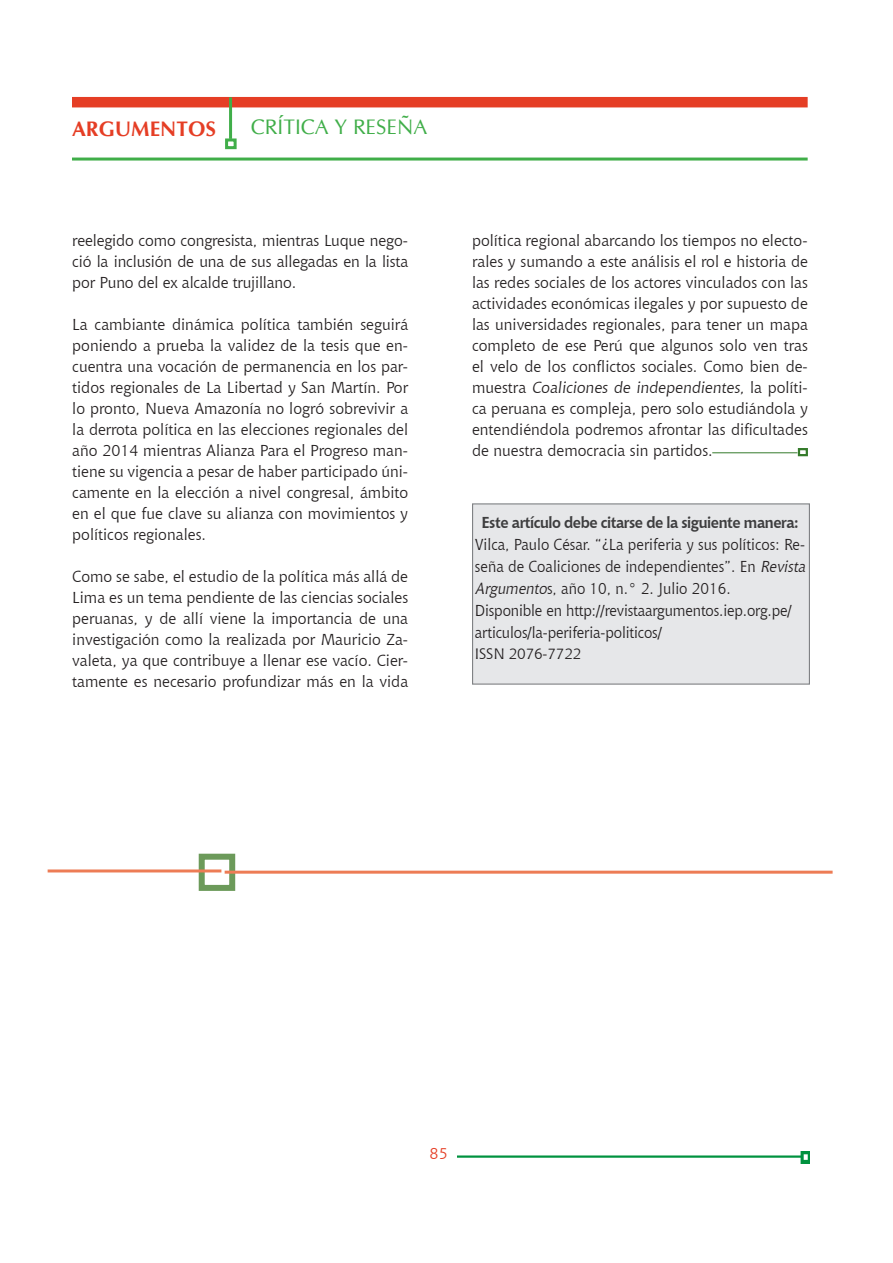
<style>
.page{position:relative;width:893px;height:1263px;background:#fff}
.page>*{position:absolute;margin:0;border:0;box-sizing:border-box;transform-origin:0 0}
.Texto_art{font:21px "CG Omega";color:#40ae49}
.t1{font:700 21px "CG Omega";color:#e53e25}
.Texto_art-2{font:15.75px/21px "Chianti BT";color:#231f20;text-align:justify}
.Texto_art-3{font:15.75px/22px "Chianti BT";color:#231f20;scale:.95 1}
.Texto_art-4{font:700 15.75px "Chianti BT";letter-spacing:-.03em;color:#3e3e3f;scale:.95 1}
.t2{font:15.75px "Chianti BT";color:#e53e25}
.Texto_art-5{font:15px "Chianti BT";letter-spacing:-.01em;color:#231f20}
.s1{font-style:italic}
</style>
<div class="page">
<img style="left:457px;top:1151px;width:353px;height:12px">
<div style="left:72px;top:97px;width:736px;height:10px;background:#e53e25"></div>
<hr style="left:229px;top:97px;width:3px;height:42px;background:#40ae49">
<div style="left:225px;top:138px;width:12px;height:11px;border:3px solid #40ae49"></div>
<hr style="left:72px;top:158px;width:736px;height:3px;background:#40ae49">
<div style="left:798px;top:448px;width:10px;height:8px;border:2px solid #357b2b"></div>
<hr style="left:712px;top:452px;width:85px;height:1px;background:#357b2b">
<div style="left:472px;top:503px;width:338px;height:182px;background:#e6e7e9;border:1px solid #808285"></div>
<div style="left:199px;top:854px;width:36px;height:37px;border:6px solid #6c9a5a"></div>
<hr style="left:225px;top:871px;width:608px;height:3px;background:#ed7c55">
<hr style="left:48px;top:869px;width:173px;height:3px;background:#ed7c55">
<h1 class="t1" style="left:72px;top:116px;width:146px">ARGUMENTOS</h1>
<p class="Texto_art" style="left:251px;top:114px;width:178px">CRÍTICA Y RESEÑA</p>
<p class="Texto_art-2" style="left:72px;top:229px;width:337px">reelegido como congresista, mientras Luque nego&shy;ció la inclusión de una de sus allegadas en la lista por Puno del ex alcalde trujillano.</p>
<p class="Texto_art-2" style="left:72px;top:313px;width:337px">La cambiante dinámica política también seguirá poniendo a prueba la validez de la tesis que en&shy;cuentra una vocación de permanencia en los par&shy;tidos regionales de La Libertad y San Martín. Por lo pronto, Nueva Amazonía no logró sobrevivir a la derrota política en las elecciones regionales del año 2014 mientras Alianza Para el Progreso man&shy;tiene su vigencia a pesar de haber participado úni&shy;camente en la elección a nivel congresal, ámbito en el que fue clave su alianza con movimientos y políticos regionales.</p>
<p class="Texto_art-2" style="left:72px;top:565px;width:337px">Como se sabe, el estudio de la política más allá de Lima es un tema pendiente de las ciencias sociales peruanas, y de allí viene la importancia de una investigación como la realizada por Mauricio Za&shy;valeta, ya que contribuye a llenar ese vacío. Cier&shy;tamente es necesario profundizar más en la vida</p>
<p class="Texto_art-2" style="left:472px;top:229px;width:337px">política regional abarcando los tiempos no electo&shy;rales y sumando a este análisis el rol e historia de las redes sociales de los actores vinculados con las actividades económicas ilegales y por supuesto de las universidades regionales, para tener un mapa completo de ese Perú que algunos solo ven tras el velo de los conflictos sociales. Como bien de&shy;m u e st ra Coaliciones de independientes, l a p o l ít i - ca peruana es compleja, pero solo estudiándola y entendiéndola podremos afrontar las dificultades de nuestra democracia sin partidos.</p>
<p class="Texto_art-4" style="left:481px;top:511px;width:336px">Este artículo debe citarse de la siguiente manera:</p>
<p class="Texto_art-3" style="left:475px;top:533px;width:353px">Vilca, Paulo César. “¿La periferia y sus políticos: Re&shy;seña de Coaliciones de independientes”. En <span class="s1">Revista<br>Argumento</span>s, año 10, n.° 2. Julio 2016.</p>
<p class="Texto_art-3" style="left:475px;top:599px;width:335px">Disponible en http://revistaargumentos.iep.org.pe/ articulos/la-periferia-politicos/</p>
<p class="Texto_art-5" style="left:475px;top:643px;width:108px">ISSN 2076-7722</p>
<p class="t2" style="left:430px;top:1142px;width:20px">85</p>
</div>
